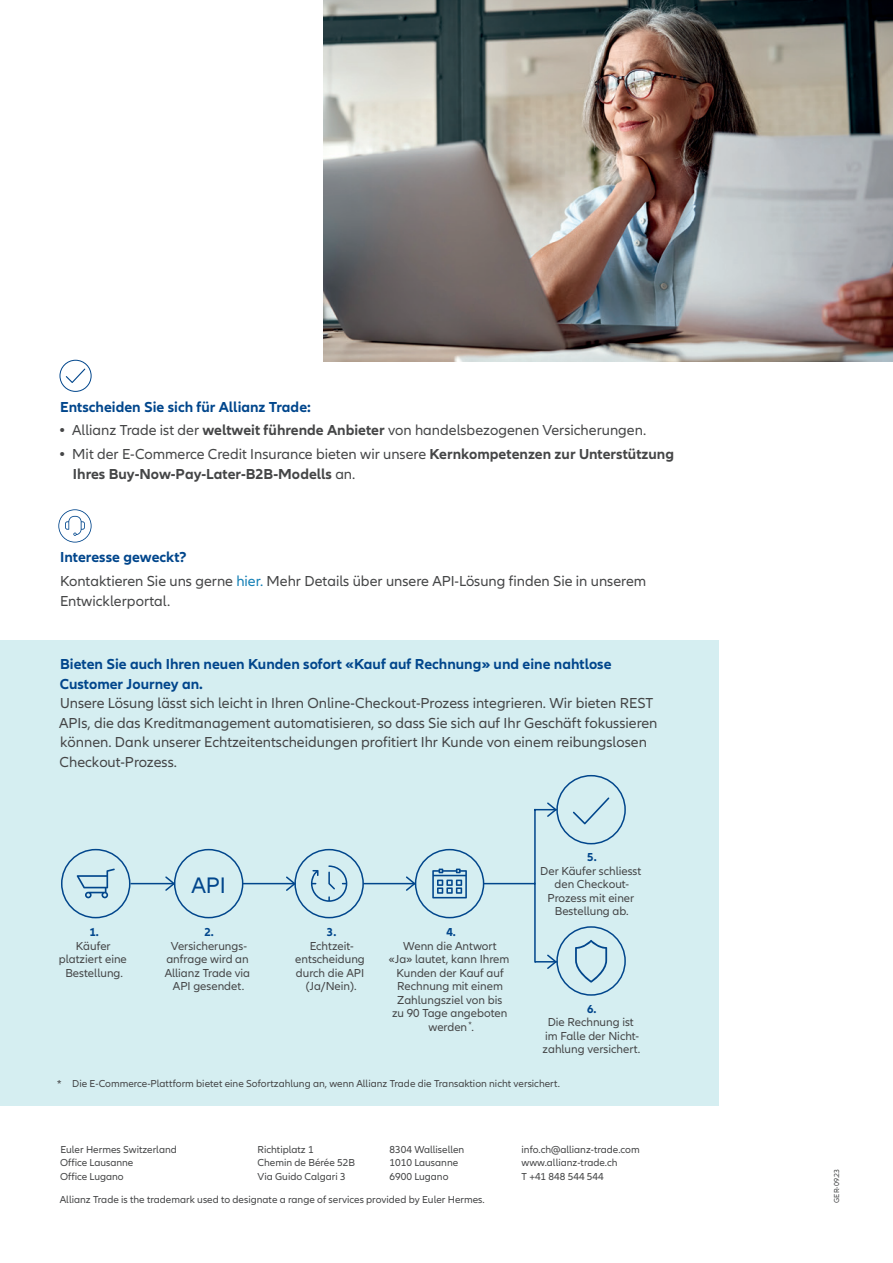
<style>
.page{position:relative;width:893px;height:1263px;background:#fff}
.page>*{position:absolute;margin:0;border:0;box-sizing:border-box;transform-origin:0 0}
.t1{font:23.25px "Allianz Neo";color:#01468c}
.t2{font:15px/19.5px "Allianz Neo";color:#454647}
.t3{font:700 15px/19.5px "Allianz Neo";color:#01468c}
.t4{font:700 15px/19.5px "Allianz Neo";color:#454647}
.t5{font:12px/13.5px "Allianz Neo";color:#454647;text-align:center}
.t6{font:700 12px "Allianz Neo";color:#01468c}
.t7{font:10.5px "Allianz Neo";color:#454647}
.t8{font:7.5px "Allianz Neo";color:#454647}
.s1{font-weight:700}
.s2{font-weight:400}
.s3{font-weight:700;color:#01468c}
.s4{color:#147fb5}
</style>
<div class="page">
<svg style="left:66px;top:369px;width:19px;height:14px"></svg>
<div style="left:60px;top:360px;width:32px;height:32px;border:1px solid #01468c;border-radius:50%"></div>
<div style="left:0;top:640px;width:719px;height:466px;background:#d5eef1"></div>
<svg style="left:58px;top:509px;width:34px;height:33px"></svg>
<img style="left:323px;top:0;width:570px;height:361px">
<hr style="left:130px;top:883px;width:405px;height:1px;background:#01468c">
<div style="left:61px;top:849px;width:69px;height:69px;border:2px solid #01468c;border-radius:50%"></div>
<svg style="left:77px;top:868px;width:38px;height:30px"></svg>
<div style="left:556px;top:775px;width:70px;height:69px;border:2px solid #01468c;border-radius:50%"></div>
<svg style="left:573px;top:797px;width:36px;height:27px"></svg>
<div style="left:556px;top:926px;width:70px;height:70px;border:2px solid #01468c;border-radius:50%"></div>
<svg style="left:575px;top:940px;width:32px;height:43px"></svg>
<svg style="left:164px;top:801px;width:394px;height:169px"></svg>
<p class="t3" style="left:60px;top:397px;width:252px">Entscheiden Sie sich für Allianz Trade:</p>
<p class="t2" style="left:59px;top:421px;width:588px"><span class="s1">•</span> Allianz Trade ist der <span class="s1">weltweit führende Anbieter</span> von handelsbezogenen Versicherungen.</p>
<p class="t4" style="left:73px;top:445px;width:603px;text-indent:-14px">• <span class="s2">Mit der E-Commerce Credit Insurance bieten wir unsere</span> Kernkompetenzen zur Unterstützung<br>Ihres Buy-Now-Pay-Later-B2B-Modells <span class="s2">an.</span></p>
<p class="t2" style="left:60px;top:546px;width:588px;line-height:23.7px"><span class="s3">Interesse geweckt?<br></span>Kontaktieren Sie uns gerne <span class="s4">hier.</span> Mehr Details über unsere API-Lösung finden Sie in unserem</p>
<p class="t2" style="left:60px;top:591px;width:112px">Entwicklerportal.</p>
<p class="t3" style="left:60px;top:655px;width:553px">Bieten Sie auch Ihren neuen Kunden sofort «Kauf auf Rechnung» und eine nahtlose<br>Customer Journey an.</p>
<p class="t2" style="left:59px;top:694px;width:600px">Unsere Lösung lässt sich leicht in Ihren Online-Checkout-Prozess integrieren. Wir bieten REST APIs, die das Kreditmanagement automatisieren, so dass Sie sich auf Ihr Geschäft fokussieren können. Dank unserer Echtzeitentscheidungen profitiert Ihr Kunde von einem reibungslosen Checkout-Prozess.</p>
<p class="t6" style="left:89px;top:925px;width:11px">1.</p>
<p class="t5" style="left:59px;top:939px;width:70px">Käufer platziert eine<br>Bestellung.</p>
<h1 class="t1" style="left:191px;top:871px;width:36px">API</h1>
<p class="t6" style="left:204px;top:925px;width:11px">2.</p>
<p class="t5" style="left:165px;top:939px;width:87px">Versicherungs&shy;anfrage wird an<br>Allianz Trade via<br>API gesendet.</p>
<p class="t6" style="left:327px;top:925px;width:11px">3.</p>
<p class="t5" style="left:295px;top:939px;width:71px">Echtzeit&shy;entscheidung durch die API (Ja/Nein).</p>
<p class="t6" style="left:446px;top:925px;width:11px">4.</p>
<p class="t5" style="left:389px;top:939px;width:122px">Wenn die Antwort<br>«Ja» lautet, kann Ihrem<br>Kunden der Kauf auf<br>Rechnung mit einem<br>Zahlungsziel von bis<br>zu 90 Tage angeboten werden <sup>*</sup>.</p>
<p class="t6" style="left:587px;top:850px;width:11px">5.</p>
<p class="t5" style="left:540px;top:864px;width:103px">Der Käufer schliesst den Checkout-<br>Prozess mit einer<br>Bestellung ab.</p>
<p class="t6" style="left:587px;top:1002px;width:11px">6.</p>
<p class="t5" style="left:543px;top:1016px;width:99px">Die Rechnung ist im Falle der Nicht&shy;zahlung versichert.</p>
<p class="t7" style="left:57px;top:1078px;width:504px">* Die E-Commerce-Plattform bietet eine Sofortzahlung an, wenn Allianz Trade die Transaktion nicht versichert.</p>
<p class="t7" style="left:60px;top:1143px;width:118px">Euler Hermes Switzerland</p>
<p class="t7" style="left:258px;top:1143px;width:58px">Richtiplatz 1</p>
<p class="t7" style="left:390px;top:1143px;width:76px">8304 Wallisellen</p>
<p class="t7" style="left:522px;top:1143px;width:120px">info.ch@allianz-trade.com</p>
<p class="t7" style="left:60px;top:1156px;width:75px">Office Lausanne</p>
<p class="t7" style="left:258px;top:1156px;width:99px">Chemin de Bérée 52B</p>
<p class="t7" style="left:390px;top:1156px;width:70px">1010 Lausanne</p>
<p class="t7" style="left:522px;top:1156px;width:97px">www.allianz-trade.ch</p>
<p class="t7" style="left:60px;top:1170px;width:65px">Office Lugano</p>
<p class="t7" style="left:258px;top:1170px;width:90px">Via Guido Calgari 3</p>
<p class="t7" style="left:389px;top:1170px;width:61px">6900 Lugano</p>
<p class="t7" style="left:521px;top:1170px;width:84px">T +41 848 544 544</p>
<p class="t7" style="left:60px;top:1194px;width:426px">Allianz Trade is the trademark used to designate a range of services provided by Euler Hermes.</p>
<p class="t8" style="left:832px;top:1202px;width:35px;rotate:-90deg">GER-09.23</p>
</div>
